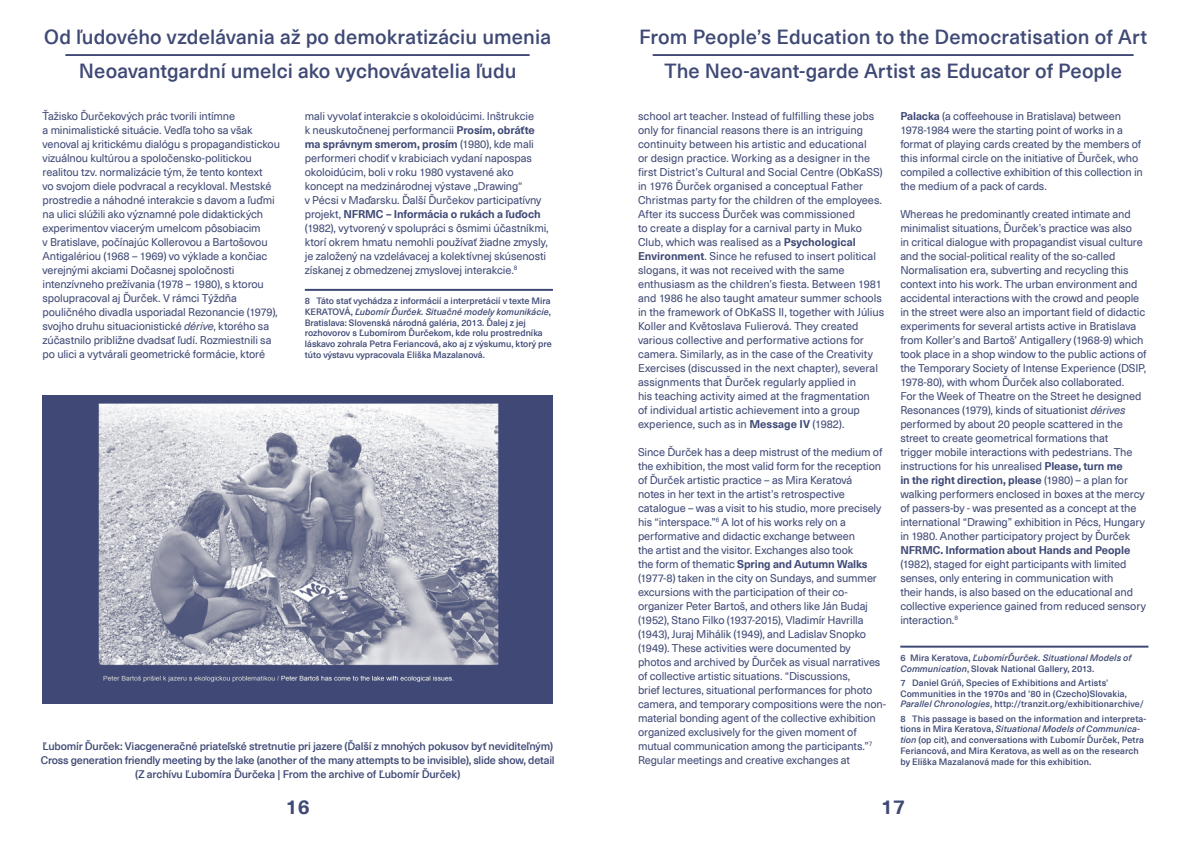
<style>
.page{position:relative;width:1191px;height:842px;background:#fff}
.page>*{position:absolute;margin:0;border:0;box-sizing:border-box;transform-origin:0 0}
.t1{font:500 20px/17px "Neue Haas Unica Pro";letter-spacing:.005em;color:#3f4975;text-align:center}
.t2{font:700 20px "Neue Haas Unica Pro";color:#3f4975}
.t3{font:11px/14px "Neue Haas Unica Pro";letter-spacing:-.01em;color:#3f4975}
.t4{font:700 11px "Neue Haas Unica Pro";letter-spacing:-.01em;color:#3f4975}
.t5{font:500 10.8px/14px "Neue Haas Unica Pro";letter-spacing:-.015em;color:#3f4975;text-align:center}
.t6{font:500 9px/10.8px "Neue Haas Unica Pro";letter-spacing:.005em;color:#3f4975}
.t7{font:italic 500 9px/10.8px "Neue Haas Unica Pro";letter-spacing:.01em;color:#3f4975}
.s1{font-style:italic}
.s2{font-weight:700}
.s3{font-style:normal}
</style>
<div class="page">
<hr style="left:305px;top:289px;width:248px;height:2px;background:#3f4975">
<hr style="left:900px;top:646px;width:248px;height:2px;background:#3f4975">
<img style="left:43px;top:395px;width:510px;height:308px">
<h1 class="t1" style="left:44px;top:28px;width:508px">Od ľudového vzdelávania až po demokratizáciu umenia –––––––––––––––––––––––––––––––––––––––––––––––––––––––<br>Neoavantgardní umelci ako vychovávatelia ľudu</h1>
<p class="t3" style="left:43px;top:109px;width:239px">Ťažisko Ďurčekových prác tvorili intímne<br>a minimalistické situácie. Vedľa toho sa však venoval aj kritickému dialógu s propagandistickou vizuálnou kultúrou a spoločensko-politickou realitou tzv. normalizácie tým, že tento kontext<br>vo svojom diele podvracal a recykloval. Mestské prostredie a náhodné interakcie s davom a ľuďmi na ulici slúžili ako významné pole didaktických experimentov viacerým umelcom pôsobiacim<br>v Bratislave, počínajúc Kollerovou a Bartošovou Antigalériou (1968 – 1969) vo výklade a končiac verejnými akciami Dočasnej spoločnosti intenzívneho prežívania (1978 – 1980), s ktorou spolupracoval aj Ďurček. V rámci Týždňa pouličného divadla usporiadal Rezonancie (1979), svojho druhu situacionistické <span class="s1">dérive</span>, ktorého sa zúčastnilo približne dvadsať ľudí. Rozmiestnili sa po ulici a vytvárali geometrické formácie, ktoré</p>
<p class="t3" style="left:305px;top:109px;width:245px">mali vyvolať interakcie s okoloidúcimi. Inštrukcie<br>k neuskutočnenej performancii <span class="s2">Prosím, obráťte ma správnym smerom, prosím</span> (1980), kde mali performeri chodiť v krabiciach vydaní napospas okoloidúcim, boli v roku 1980 vystavené ako koncept na medzinárodnej výstave „Drawing“<br>v Pécsi v Maďarsku. Ďalší Ďurčekov participatívny projekt, <span class="s2">NFRMC – Informácia o rukách a ľuďoch </span>(1982), vytvorený v spolupráci s ôsmimi účastníkmi, ktorí okrem hmatu nemohli používať žiadne zmysly, je založený na vzdelávacej a kolektívnej skúsenosti získanej z obmedzenej zmyslovej interakcie.<sup>8</sup><sup>3</sup></p>
<p class="t6" style="left:305px;top:296px;width:248px">8 Táto stať vychádza z informácií a interpretácií v texte Mira KERATOVÁ, <span class="s1">Ľubomír Ďurček. Situačné modely komunikácie</span>, Bratislava: Slovenská národná galéria, 2013. Ďalej z jej rozhovorov s Ľubomírom Ďurčekom, kde rolu prostredníka láskavo zohrala Petra Feriancová, ako aj z výskumu, ktorý pre túto výstavu vypracovala Eliška Mazalanová.</p>
<p class="t5" style="left:41px;top:739px;width:515px">Ľubomír Ďurček: Viacgeneračné priateľské stretnutie pri jazere (Ďalší z mnohých pokusov byť neviditeľným)<br>Cross generation friendly meeting by the lake (another of the many attempts to be invisible), slide show, detail (Z archívu Ľubomíra Ďurčeka | From the archive of Ľubomír Ďurček)</p>
<h1 class="t1" style="left:639px;top:28px;width:510px">From People’s Education to the Democratisation of Art –––––––––––––––––––––––––––––––––––––––––––––––––––––––––<br>The Neo-avant-garde Artist as Educator of People</h1>
<p class="t3" style="left:638px;top:109px;width:248px">school art teacher. Instead of fulfilling these jobs only for financial reasons there is an intriguing continuity between his artistic and educational<br>or design practice. Working as a designer in the first District’s Cultural and Social Centre (ObKaSS) in 1976 Ďurček organised a conceptual Father Christmas party for the children of the employees.<br>After its success Ďurček was commissioned<br>to create a display for a carnival party in Muko Club, which was realised as a <span class="s2">Psychological Environment</span>. Since he refused to insert political slogans, it was not received with the same enthusiasm as the children’s fiesta. Between 1981 and 1986 he also taught amateur summer schools in the framework of ObKaSS II, together with Július Koller and Květoslava Fulierová. They created various collective and performative actions for camera. Similarly, as in the case of the Creativity Exercises (discussed in the next chapter), several assignments that Ďurček regularly applied in<br>his teaching activity aimed at the fragmentation<br>of individual artistic achievement into a group experience, such as in <span class="s2">Message IV</span> (1982).</p>
<p class="t3" style="left:638px;top:445px;width:249px">Since Ďurček has a deep mistrust of the medium of the exhibition, the most valid form for the reception of Ďurček artistic practice – as Mira Keratová<br>notes in her text in the artist’s retrospective catalogue – was a visit to his studio, more precisely his “interspace.”<sup>6</sup> A lot of his works rely on a performative and didactic exchange between<br>the artist and the visitor. Exchanges also took<br>the form of thematic <span class="s2">Spring and Autumn Walks </span>(1977-8) taken in the city on Sundays, and summer excursions with the participation of their co&shy;organizer Peter Bartoš, and others like Ján Budaj (1952), Stano Filko (1937-2015), Vladimír Havrilla (1943), Juraj Mihálik (1949), and Ladislav Snopko (1949). These activities were documented by photos and archived by Ďurček as visual narratives of collective artistic situations. “Discussions,<br>brief lectures, situational performances for photo camera, and temporary compositions were the non&shy;material bonding agent of the collective exhibition organized exclusively for the given moment of mutual communication among the participants.”<sup>7<br></sup>Regular meetings and creative exchanges at</p>
<p class="t3" style="left:900px;top:109px;width:244px"><span class="s2">Palacka</span> (a coffeehouse in Bratislava) between 1978-1984 were the starting point of works in a format of playing cards created by the members of this informal circle on the initiative of Ďurček, who compiled a collective exhibition of this collection in the medium of a pack of cards.</p>
<p class="t3" style="left:900px;top:207px;width:248px">Whereas he predominantly created intimate and minimalist situations, Ďurček’s practice was also<br>in critical dialogue with propagandist visual culture and the social-political reality of the so-called<sup>12<br></sup>Normalisation era, subverting and recycling this context into his work. The urban environment and accidental interactions with the crowd and people in the street were also an important field of didactic experiments for several artists active in Bratislava from Koller’s and Bartoš’ Antigallery (1968-9) which took place in a shop window to the public actions of the Temporary Society of Intense Experience (DSIP, 1978-80), with whom Ďurček also collaborated.<br>For the Week of Theatre on the Street he designed Resonances (1979), kinds of situationist <span class="s1">dérives </span>performed by about 20 people scattered in the street to create geometrical formations that<br>trigger mobile interactions with pedestrians. The instructions for his unrealised <span class="s2">Please, turn me<br>in the right direction, please</span> (1980) – a plan for walking performers enclosed in boxes at the mercy of passers-by - was presented as a concept at the international “Drawing” exhibition in Pécs, Hungary in 1980. Another participatory project by Ďurček</p>
<p class="t4" style="left:900px;top:543px;width:231px">NFRMC. Information about Hands and People</p>
<p class="t3" style="left:900px;top:557px;width:247px">(1982), staged for eight participants with limited senses, only entering in communication with<br>their hands, is also based on the educational and collective experience gained from reduced sensory interaction.<sup>8</sup><sup>3</sup></p>
<p class="t7" style="left:900px;top:652px;width:233px"><span class="s3">6 Mira Keratova,</span> ĽubomírĎurček. Situational Models of<br>Communication<span class="s3">, Slovak National Gallery, 2013.</span></p>
<p class="t6" style="left:900px;top:677px;width:245px">7 Daniel Grúň, Species of Exhibitions and Artists’<br>Communities in the 1970s and ’80 in (Czecho)Slovakia,<br><span class="s1">Parallel Chronologies</span>, http://tranzit.org/exhibitionarchive/</p>
<p class="t6" style="left:900px;top:713px;width:247px">8 This passage is based on the information and interpreta&shy;tions in Mira Keratova, <span class="s1">Situational Models of Communica&shy;tion</span> (op cit), and conversations with Ľubomír Ďurček, Petra Feriancová, and Mira Keratova, as well as on the research by Eliška Mazalanová made for this exhibition.</p>
<h1 class="t2" style="left:286px;top:795px;width:25px">16</h1>
<h1 class="t2" style="left:881px;top:795px;width:25px">17</h1>
</div>
